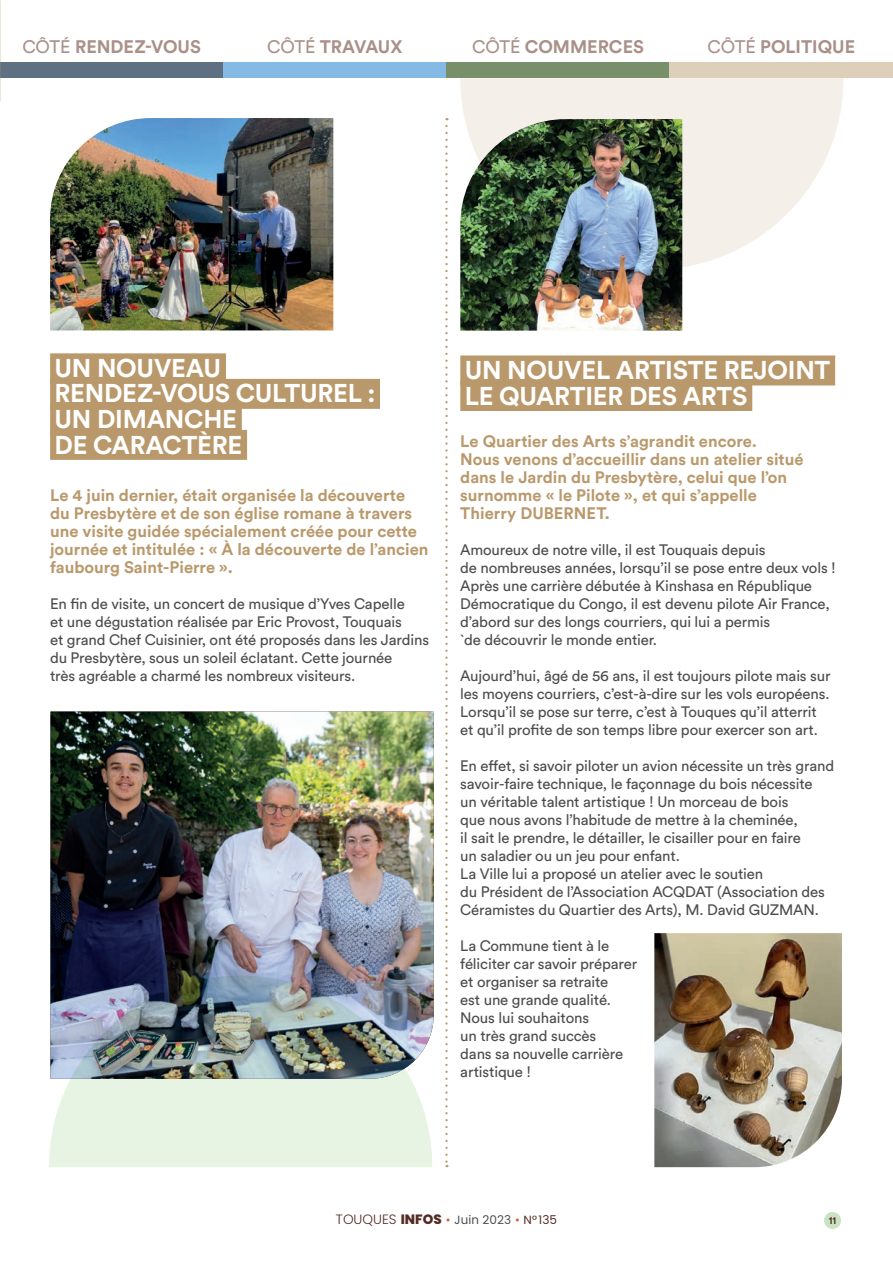
<style>
.page{position:relative;width:893px;height:1263px;background:#fff}
.page>*{position:absolute;margin:0;border:0;box-sizing:border-box;transform-origin:0 0}
.t1{font:700 25.5px "Circular Std";letter-spacing:-.01em;color:#fff}
.t2{font:700 18px "Circular Std";color:#a99089}
.t3{font:700 16.5px/18px "Circular Std";color:#b9996c}
.t4{font:15px/18px "Circular Std";letter-spacing:-.01em;color:#4b4c4d}
.t5{font:12px "Poppins";color:#4b4c4d}
.BODY_TEXTE{font:700 10.5px "Circular Std";color:#542c24;scale:.9 1}
.s1{font-weight:400}
.s2{font-weight:300;font-size:13.5px;color:#542c24}
.s3{font-weight:800;font-size:13.5px;color:#542c24}
.s4{color:#dc5842}
.s5{color:#542c24}
</style>
<div class="page">
<svg style="left:460px;top:78px;width:383px;height:192px;fill:#f4efe9"></svg>
<div style="left:0;top:62px;width:223px;height:16px;background:#5e7081"></div>
<div style="left:223px;top:62px;width:223px;height:16px;background:#85bae4"></div>
<div style="left:446px;top:62px;width:224px;height:16px;background:#789069"></div>
<div style="left:670px;top:62px;width:223px;height:16px;background:#decfba"></div>
<div style="left:50px;top:353px;width:176px;height:30px;background:#b9996c"></div>
<div style="left:50px;top:379px;width:330px;height:30px;background:#b9996c"></div>
<div style="left:50px;top:404px;width:192px;height:30px;background:#b9996c"></div>
<div style="left:50px;top:430px;width:197px;height:30px;background:#b9996c"></div>
<img style="left:50px;top:118px;width:283px;height:212px">
<div style="left:460px;top:355px;width:375px;height:30px;background:#b9996c"></div>
<div style="left:460px;top:381px;width:292px;height:30px;background:#b9996c"></div>
<svg style="left:445px;top:126px;width:3px;height:1041px"></svg>
<img style="left:654px;top:933px;width:188px;height:234px">
<img style="left:50px;top:711px;width:384px;height:319px">
<img style="left:460px;top:119px;width:222px;height:212px">
<img style="left:49px;top:975px;width:383px;height:192px">
<div style="left:824px;top:1212px;width:17px;height:17px;background:#cae4c3;border-radius:50%"></div>
<p class="t2" style="left:22px;top:35px;width:180px"><span class="s1">CÔTÉ</span> RENDEZ-VOUS</p>
<p class="t2" style="left:267px;top:35px;width:137px"><span class="s1">CÔTÉ</span> TRAVAUX</p>
<p class="t2" style="left:472px;top:35px;width:173px"><span class="s1">CÔTÉ</span> COMMERCES</p>
<p class="t2" style="left:707px;top:35px;width:149px"><span class="s1">CÔTÉ</span> POLITIQUE</p>
<p class="t1" style="left:54px;top:352px;width:168px">UN NOUVEAU</p>
<p class="t1" style="left:54px;top:377px;width:322px">RENDEZ-VOUS CULTUREL :</p>
<p class="t1" style="left:54px;top:403px;width:184px">UN DIMANCHE</p>
<p class="t1" style="left:54px;top:428px;width:189px">DE CARACTÈRE</p>
<p class="t3" style="left:50px;top:486px;width:380px">Le 4 juin dernier, était organisée la découverte du Presbytère et de son église romane à travers une visite guidée spécialement créée pour cette journée et intitulée : « À la découverte de l’ancien faubourg Saint-Pierre ».</p>
<p class="t4" style="left:50px;top:595px;width:356px">En fin de visite, un concert de musique d’Yves Capelle</p>
<p class="t4" style="left:50px;top:613px;width:353px">et une dégustation réalisée par Eric Provost, Touquais</p>
<p class="t4" style="left:50px;top:631px;width:381px">et grand Chef Cuisinier, ont été proposés dans les Jardins du Presbytère, sous un soleil éclatant. Cette journée</p>
<p class="t4" style="left:50px;top:667px;width:307px">très agréable a charmé les nombreux visiteurs.</p>
<p class="t1" style="left:465px;top:354px;width:367px">UN NOUVEL ARTISTE REJOINT</p>
<p class="t1" style="left:465px;top:379px;width:284px">LE QUARTIER DES ARTS</p>
<p class="t3" style="left:460px;top:432px;width:298px">Le Quartier des Arts s’agrandit encore.</p>
<p class="t3" style="left:460px;top:450px;width:345px">Nous venons d’accueillir dans un atelier situé dans le Jardin du Presbytère, celui que l’on surnomme « le Pilote », et qui s’appelle</p>
<p class="t3" style="left:460px;top:504px;width:151px">Thierry DUBERNET.</p>
<p class="t4" style="left:460px;top:541px;width:307px">Amoureux de notre ville, il est Touquais depuis</p>
<p class="t4" style="left:460px;top:559px;width:377px">de nombreuses années, lorsqu’il se pose entre deux vols !<br>Après une carrière débutée à Kinshasa en République Démocratique du Congo, il est devenu pilote Air France, d’abord sur des longs courriers, qui lui a permis</p>
<p class="t4" style="left:460px;top:631px;width:198px">`de découvrir le monde entier.</p>
<p class="t4" style="left:460px;top:667px;width:372px;text-align:justify">Aujourd’hui, âgé de 56 ans, il est toujours pilote mais sur les moyens courriers, c’est-à-dire sur les vols européens.<br>Lorsqu’il se pose sur terre, c’est à Touques qu’il atterrit</p>
<p class="t4" style="left:460px;top:721px;width:359px">et qu’il profite de son temps libre pour exercer son art.</p>
<p class="t4" style="left:460px;top:757px;width:375px">En effet, si savoir piloter un avion nécessite un très grand savoir-faire technique, le façonnage du bois nécessite</p>
<p class="t4" style="left:460px;top:793px;width:330px">un véritable talent artistique ! Un morceau de bois</p>
<p class="t4" style="left:460px;top:811px;width:339px">que nous avons l’habitude de mettre à la cheminée,</p>
<p class="t4" style="left:460px;top:829px;width:342px">il sait le prendre, le détailler, le cisailler pour en faire</p>
<p class="t4" style="left:460px;top:847px;width:221px">un saladier ou un jeu pour enfant.</p>
<p class="t4" style="left:460px;top:865px;width:305px">La Ville lui a proposé un atelier avec le soutien</p>
<p class="t4" style="left:460px;top:883px;width:366px">du Président de l’Association ACQDAT (Association des<br>Céramistes du Quartier des Arts), M. David GUZMAN.</p>
<p class="t4" style="left:460px;top:937px;width:178px">La Commune tient à le féliciter car savoir préparer</p>
<p class="t4" style="left:460px;top:973px;width:150px">et organiser sa retraite</p>
<p class="t4" style="left:460px;top:991px;width:152px">est une grande qualité.</p>
<p class="t4" style="left:460px;top:1009px;width:130px">Nous lui souhaitons</p>
<p class="t4" style="left:460px;top:1027px;width:164px">un très grand succès dans sa nouvelle carrière artistique !</p>
<p class="t5" style="left:336px;top:1211px;width:223px"><span class="s2">TOUQUES</span> <span class="s3">INFOS</span> <span class="s4">•</span> Juin 2023 <span class="s4">•</span> <span class="s5">N° 135</span></p>
<p class="BODY_TEXTE" style="left:829px;top:1213px;width:10px">11</p>
</div>
